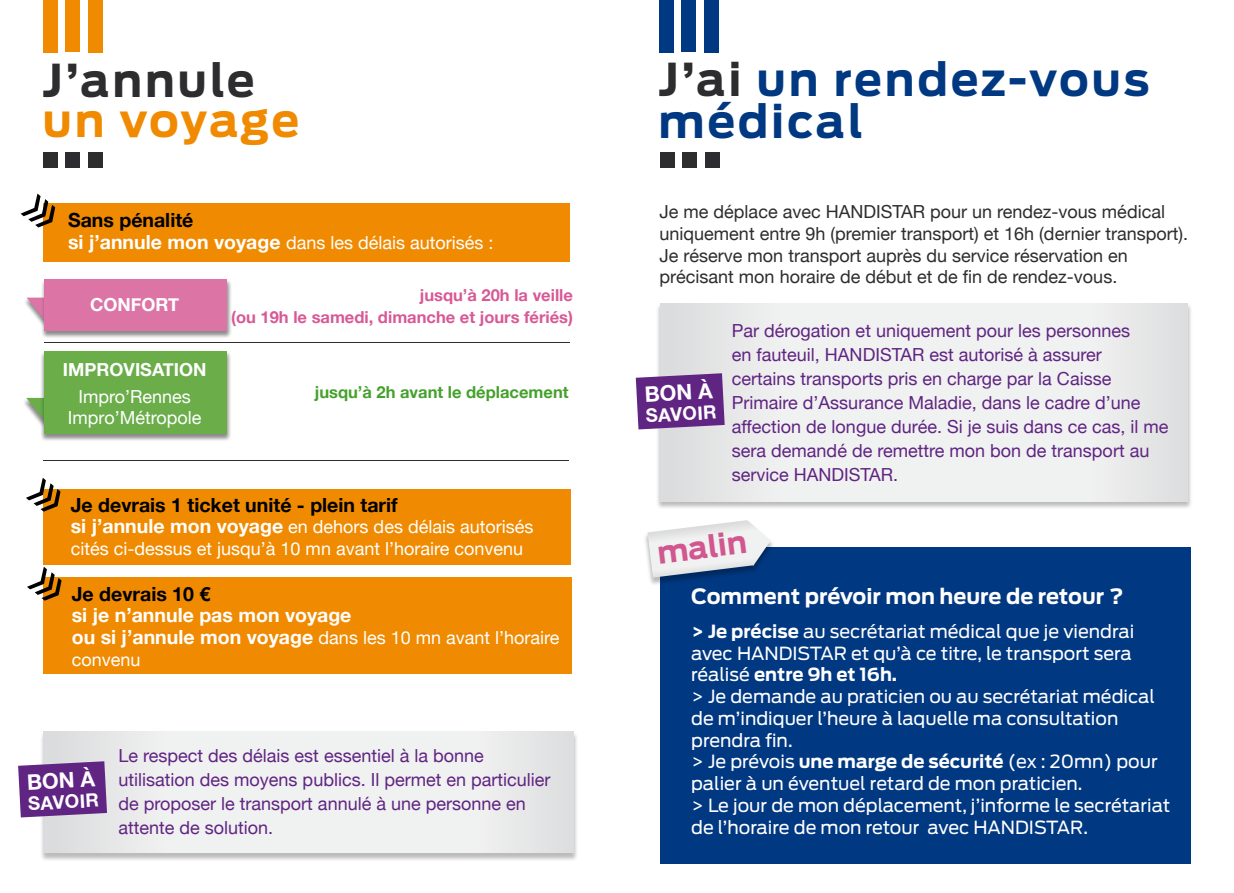
<style>
.page{position:relative;width:1234px;height:893px;background:#fff}
.page>*{position:absolute;margin:0;border:0;box-sizing:border-box;transform-origin:0 0}
.t1{font:700 45px/42px "Antenna";letter-spacing:.06em;color:#003882}
.t2{font:700 45px "Antenna";letter-spacing:.06em;color:#2d2d2f}
.t3{font:700 45px "Antenna";letter-spacing:.04em;color:#f08a00}
.t4{font:700 30.3px "Antenna";color:#d2568f}
.t5{font:700 21.45px "Helvetica Neue";color:#fff}
.t6{font:700 21px "Antenna";color:#fff}
.t7{font:700 19.5px "Helvetica Neue";color:#000}
.t8{font:700 19.5px "Helvetica Neue";color:#fff}
.t9{font:700 18.6px "Helvetica Neue";color:#fff}
.t10{font:18px/24px "Helvetica Neue";color:#602482}
.t11{font:18px/21.8px "Antenna";color:#fff}
.t12{font:18px/21.8px "Helvetica Neue";color:#fff}
.t13{font:18px/21.8px "Helvetica Neue";color:#2d2d2f}
.t14{font:700 18px "Helvetica Neue";color:#fff}
.t15{font:700 16.5px/21.8px "Helvetica Neue";color:#d75996;text-align:right}
.t16{font:700 16.5px "Helvetica Neue";color:#44a12b}
.s1{font-weight:700;font-size:19.5px}
.s2{color:#2d2d2f}
.s3{font-weight:700}
</style>
<div class="page">
<div style="left:659px;top:547px;width:531px;height:316px;background:#003882"></div>
<div style="left:643px;top:520px;width:132px;height:66px;background:#000;opacity:.27"></div>
<svg style="left:647px;top:520px;width:123px;height:58px"></svg>
<div style="left:682px;top:153px;width:15px;height:15px;background:#2d2d2f"></div>
<div style="left:704px;top:153px;width:15px;height:15px;background:#2d2d2f"></div>
<div style="left:660px;top:153px;width:15px;height:15px;background:#2d2d2f"></div>
<div style="left:681px;top:0;width:15px;height:52px;background:#003882"></div>
<div style="left:703px;top:0;width:15px;height:52px;background:#003882"></div>
<div style="left:659px;top:0;width:15px;height:52px;background:#003882"></div>
<div style="left:656px;top:303px;width:536px;height:207px;background:#000;opacity:.27"></div>
<svg style="left:660px;top:303px;width:527px;height:198px"></svg>
<svg style="left:635px;top:373px;width:89px;height:56px;background:#6e398d"></svg>
<div style="left:43px;top:489px;width:527px;height:75px;background:#f08a00"></div>
<svg style="left:27px;top:298px;width:13px;height:24px"></svg>
<div style="left:40px;top:279px;width:192px;height:60px;background:#000;opacity:.27"></div>
<div style="left:45px;top:279px;width:182px;height:51px;background:#dc75a6"></div>
<svg style="left:26px;top:398px;width:14px;height:25px"></svg>
<div style="left:40px;top:351px;width:192px;height:91px;background:#000;opacity:.27"></div>
<div style="left:44px;top:351px;width:183px;height:82px;background:#6aad49"></div>
<div style="left:43px;top:204px;width:527px;height:58px;background:#f08a00"></div>
<hr style="left:44px;top:342px;width:525px;height:1px;background:#2d2d2f">
<svg style="left:21px;top:194px;width:34px;height:33px"></svg>
<svg style="left:26px;top:478px;width:34px;height:34px"></svg>
<div style="left:43px;top:578px;width:528px;height:96px;background:#f08a00"></div>
<svg style="left:27px;top:567px;width:35px;height:34px"></svg>
<div style="left:66px;top:153px;width:14px;height:15px;background:#2d2d2f"></div>
<div style="left:88px;top:153px;width:14px;height:15px;background:#2d2d2f"></div>
<div style="left:44px;top:153px;width:14px;height:15px;background:#2d2d2f"></div>
<div style="left:66px;top:0;width:14px;height:52px;background:#f08a00"></div>
<div style="left:88px;top:0;width:14px;height:52px;background:#f08a00"></div>
<div style="left:44px;top:0;width:14px;height:52px;background:#f08a00"></div>
<div style="left:39px;top:731px;width:539px;height:131px;background:#000;opacity:.27"></div>
<svg style="left:44px;top:732px;width:529px;height:121px"></svg>
<svg style="left:18px;top:761px;width:89px;height:56px;background:#6e388c"></svg>
<hr style="left:44px;top:461px;width:524px;height:1px;background:#2d2d2f">
<h1 class="t2" style="left:43px;top:54px;width:213px">J’annule</h1>
<h1 class="t3" style="left:43px;top:94px;width:258px">un voyage</h1>
<p class="t7" style="left:68px;top:208px;width:127px">Sans pénalité</p>
<p class="t12" style="left:68px;top:232px;width:427px"><span class="s1">si j’annule mon voyage</span> dans les délais autorisés :</p>
<p class="t14" style="left:90px;top:294px;width:91px">CONFORT</p>
<p class="t15" style="left:231px;top:284px;width:343px">jusqu’à 20h la veille<br>(ou 19h le samedi, dimanche et jours fériés)</p>
<p class="t14" style="left:63px;top:359px;width:145px">IMPROVISATION</p>
<p class="t12" style="left:68px;top:385px;width:135px;text-align:center">Impro’Rennes<br>Impro’Métropole</p>
<p class="t16" style="left:315px;top:382px;width:255px">jusqu’à 2h avant le déplacement</p>
<p class="t7" style="left:71px;top:493px;width:328px">Je devrais 1 ticket unité - plein tarif</p>
<p class="t12" style="left:71px;top:516px;width:464px"><span class="s1">si j’annule mon voyage</span> en dehors des délais autorisés cités ci-dessus et jusqu’à 10 mn avant l’horaire convenu</p>
<p class="t7" style="left:72px;top:582px;width:140px">Je devrais 10 €</p>
<p class="t8" style="left:72px;top:603px;width:281px">si je n’annule pas mon voyage</p>
<p class="t12" style="left:72px;top:627px;width:489px"><span class="s1">ou si j’annule mon voyage</span> dans les 10 mn avant l’horaire convenu</p>
<p class="t5" style="left:26px;top:769px;width:70px;rotate:-3deg">BON À</p>
<p class="t9" style="left:28px;top:792px;width:72px;rotate:-3deg">SAVOIR</p>
<p class="t10" style="left:118px;top:744px;width:433px">Le respect des délais est essentiel à la bonne utilisation des moyens publics. Il permet en particulier de proposer le transport annulé à une personne en attente de solution.</p>
<h1 class="t1" style="left:658px;top:59px;width:492px"><span class="s2">J’ai</span> un rendez-vous médical</h1>
<p class="t13" style="left:659px;top:201px;width:530px">Je me déplace avec HANDISTAR pour un rendez-vous médical uniquement entre 9h (premier transport) et 16h (dernier transport).<br>Je réserve mon transport auprès du service réservation en précisant mon horaire de début et de fin de rendez-vous.</p>
<p class="t10" style="left:731px;top:318px;width:438px">Par dérogation et uniquement pour les personnes<br>en fauteuil, HANDISTAR est autorisé à assurer certains transports pris en charge par la Caisse Primaire d’Assurance Maladie, dans le cadre d’une affection de longue durée. Si je suis dans ce cas, il me sera demandé de remettre mon bon de transport au service HANDISTAR.</p>
<p class="t5" style="left:644px;top:381px;width:70px;rotate:-3deg">BON À</p>
<p class="t9" style="left:645px;top:404px;width:72px;rotate:-3deg">SAVOIR</p>
<h2 class="t4" style="left:655px;top:535px;width:91px;rotate:-7deg">malin</h2>
<p class="t6" style="left:691px;top:584px;width:434px">Comment prévoir mon heure de retour ?</p>
<p class="t11" style="left:691px;top:621px;width:480px"><span class="s3">&gt; Je précise</span> au secrétariat médical que je viendrai avec HANDISTAR et qu’à ce titre, le transport sera réalisé <span class="s3">entre 9h et 16h.<br></span>&gt; Je demande au praticien ou au secrétariat médical de m’indiquer l’heure à laquelle ma consultation prendra fin.<br>&gt; Je prévois <span class="s3">une marge de sécurité</span> (ex : 20mn) pour palier à un éventuel retard de mon praticien.<br>&gt; Le jour de mon déplacement, j’informe le secrétariat de l’horaire de mon retour avec HANDISTAR.</p>
</div>
